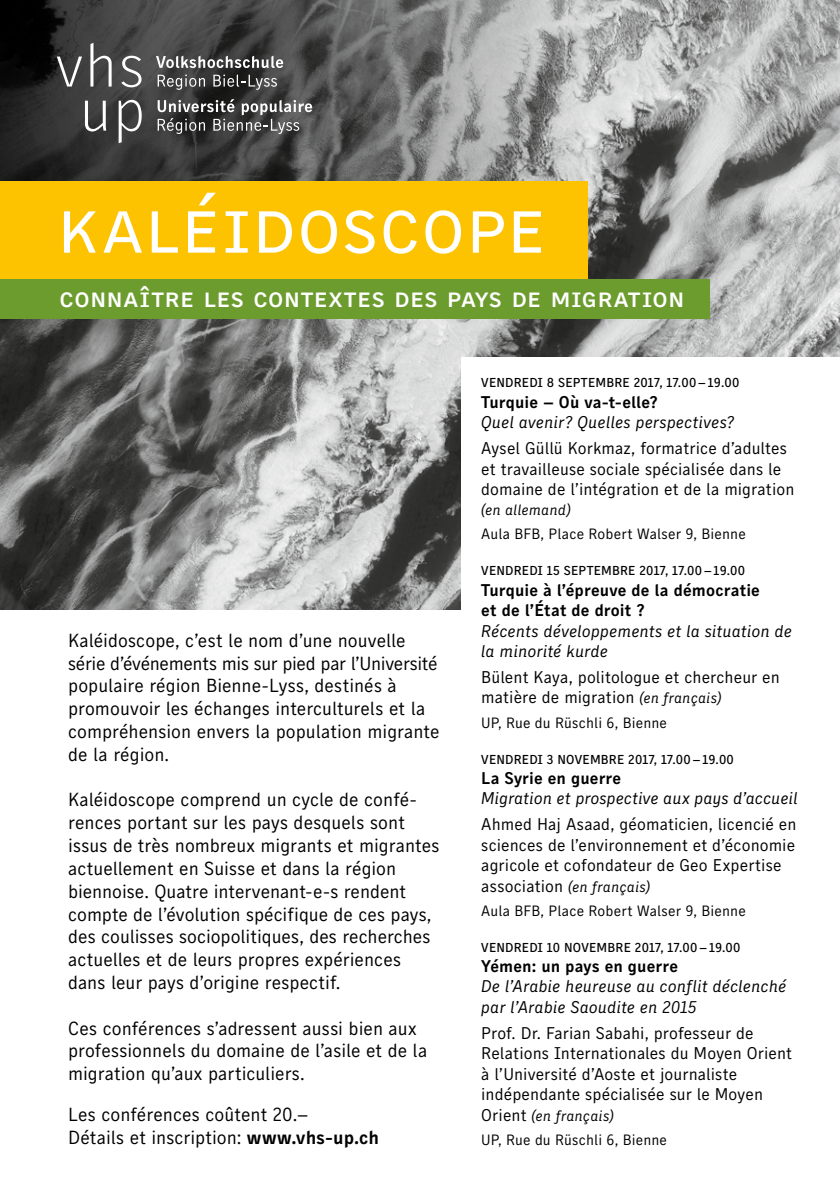
<style>
.page{position:relative;width:840px;height:1191px;background:#fff}
.page>*{position:absolute;margin:0;border:0;box-sizing:border-box;transform-origin:0 0}
.t1{font:80px "Skopex Gothic Reg Caps";letter-spacing:.01em;color:#fff}
.t2{font:28px "Skopex Gothic Med Caps";letter-spacing:.015em;color:#fff}
.t3{font:19px/22.8px "Skopex Gothic";color:#000}
.t4{font:17px/20.4px "Skopex Gothic";letter-spacing:.005em;color:#000}
.t5{font:italic 17px/20.4px "Skopex Gothic";color:#000}
.t6{font:17px/20.4px "Skopex Gothic Bld";letter-spacing:.005em;color:#000}
.t7{font:15px/24px "Skopex Gothic";letter-spacing:.01em;color:#000}
.t8{font:italic 15px "Skopex Gothic";letter-spacing:.005em;color:#000}
.t9{font:500 13px "Skopex Gothic";letter-spacing:.015em;color:#000}
.s1{font-family:"Skopex Gothic Bld"}
.s2{font-style:italic;font-size:15px}
.s3{font-size:17px}
.s4{font-style:italic}
</style>
<div class="page">
<img style="left:0;top:0;width:839px;height:609px">
<svg style="left:0;top:0;width:587px;height:181px;background:#626363"></svg>
<div style="left:0;top:181px;width:587px;height:99px;background:#fdc300"></div>
<svg style="left:156px;top:56px;width:127px;height:12px"></svg>
<svg style="left:157px;top:74px;width:48px;height:16px"></svg>
<svg style="left:213px;top:74px;width:64px;height:16px"></svg>
<svg style="left:157px;top:99px;width:155px;height:35px;background:#626262"></svg>
<svg style="left:57px;top:57px;width:25px;height:30px"></svg>
<svg style="left:90px;top:43px;width:22px;height:44px"></svg>
<svg style="left:121px;top:56px;width:20px;height:31px"></svg>
<svg style="left:85px;top:101px;width:21px;height:30px"></svg>
<svg style="left:119px;top:100px;width:23px;height:43px"></svg>
<div style="left:461px;top:357px;width:378px;height:834px;background:#fff"></div>
<div style="left:0;top:279px;width:709px;height:40px;background:#6b9c2d"></div>
<h1 class="t1" style="left:57px;top:176px;width:491px">kaléidoscope</h1>
<h2 class="t2" style="left:60px;top:280px;width:626px">connaître les contextes des pays de migration</h2>
<p class="t3" style="left:68px;top:628px;width:373px">Kaléidoscope, c’est le nom d’une nouvelle série d’événements mis sur pied par l’Université populaire région Bienne-Lyss, destinés à promouvoir les échanges interculturels et la compréhension envers la population migrante de la région.</p>
<p class="t3" style="left:68px;top:788px;width:372px">Kaléidoscope comprend un cycle de confé&shy;rences portant sur les pays desquels sont issus de très nombreux migrants et migrantes actuellement en Suisse et dans la région biennoise. Quatre intervenant-e-s rendent compte de l’évolution spécifique de ces pays, des coulisses sociopolitiques, des recherches actuelles et de leurs propres expériences dans leur pays d’origine respectif.</p>
<p class="t3" style="left:68px;top:1016px;width:360px">Ces conférences s’adressent aussi bien aux professionnels du domaine de l’asile et de la migration qu’aux particuliers.</p>
<p class="t3" style="left:68px;top:1102px;width:312px">Les conférences coûtent 20.–<br>Détails et inscription: <span class="s1">www.vhs-up.ch</span></p>
<p class="t9" style="left:481px;top:375px;width:259px">VENDREDI 8 SEPTEMBRE 2017, 17.00–19.00</p>
<p class="t6" style="left:481px;top:391px;width:178px">Turquie – Où va-t-elle?</p>
<p class="t5" style="left:481px;top:411px;width:255px">Quel avenir? Quelles perspectives?</p>
<p class="t4" style="left:481px;top:438px;width:314px">Aysel Güllü Korkmaz, formatrice d’adultes et travailleuse sociale spécialisée dans le domaine de l’intégration et de la migration</p>
<p class="t8" style="left:481px;top:501px;width:91px">(en allemand)</p>
<p class="t7" style="left:481px;top:522px;width:266px">Aula BFB, Place Robert Walser 9, Bienne</p>
<p class="t9" style="left:481px;top:563px;width:265px">VENDREDI 15 SEPTEMBRE 2017, 17.00–19.00</p>
<p class="t6" style="left:481px;top:579px;width:280px">Turquie à l’épreuve de la démocratie et de l’État de droit ?</p>
<p class="t5" style="left:481px;top:620px;width:312px">Récents développements et la situation de la minorité kurde</p>
<p class="t4" style="left:481px;top:666px;width:300px">Bülent Kaya, politologue et chercheur en matière de migration <span class="s2">(en français)</span></p>
<p class="t7" style="left:481px;top:710px;width:187px">UP, Rue du Rüschli 6, Bienne</p>
<p class="t9" style="left:481px;top:751px;width:254px">VENDREDI 3 NOVEMBRE 2017, 17.00–19.00</p>
<p class="t6" style="left:481px;top:767px;width:141px">La Syrie en guerre</p>
<p class="t5" style="left:481px;top:788px;width:318px">Migration et prospective aux pays d’accueil</p>
<p class="t4" style="left:481px;top:814px;width:316px;text-align:justify">Ahmed Haj Asaad, géomaticien, licencié en sciences de l’environnement et d’économie agricole et cofondateur de Geo Expertise</p>
<p class="t7" style="left:481px;top:874px;width:266px"><span class="s3">association</span> <span class="s4">(en français)<br></span>Aula BFB, Place Robert Walser 9, Bienne</p>
<p class="t9" style="left:481px;top:939px;width:261px">VENDREDI 10 NOVEMBRE 2017, 17.00–19.00</p>
<p class="t6" style="left:481px;top:955px;width:198px">Yémen: un pays en guerre</p>
<p class="t5" style="left:481px;top:976px;width:307px">De l’Arabie heureuse au conflit déclenché par l’Arabie Saoudite en 2015</p>
<p class="t4" style="left:481px;top:1022px;width:312px">Prof. Dr. Farian Sabahi, professeur de Relations Internationales du Moyen Orient à l’Université d’Aoste et journaliste indépendante spécialisée sur le Moyen</p>
<p class="t7" style="left:481px;top:1103px;width:187px"><span class="s3">Orient</span> <span class="s4">(en français)<br></span>UP, Rue du Rüschli 6, Bienne</p>
</div>
